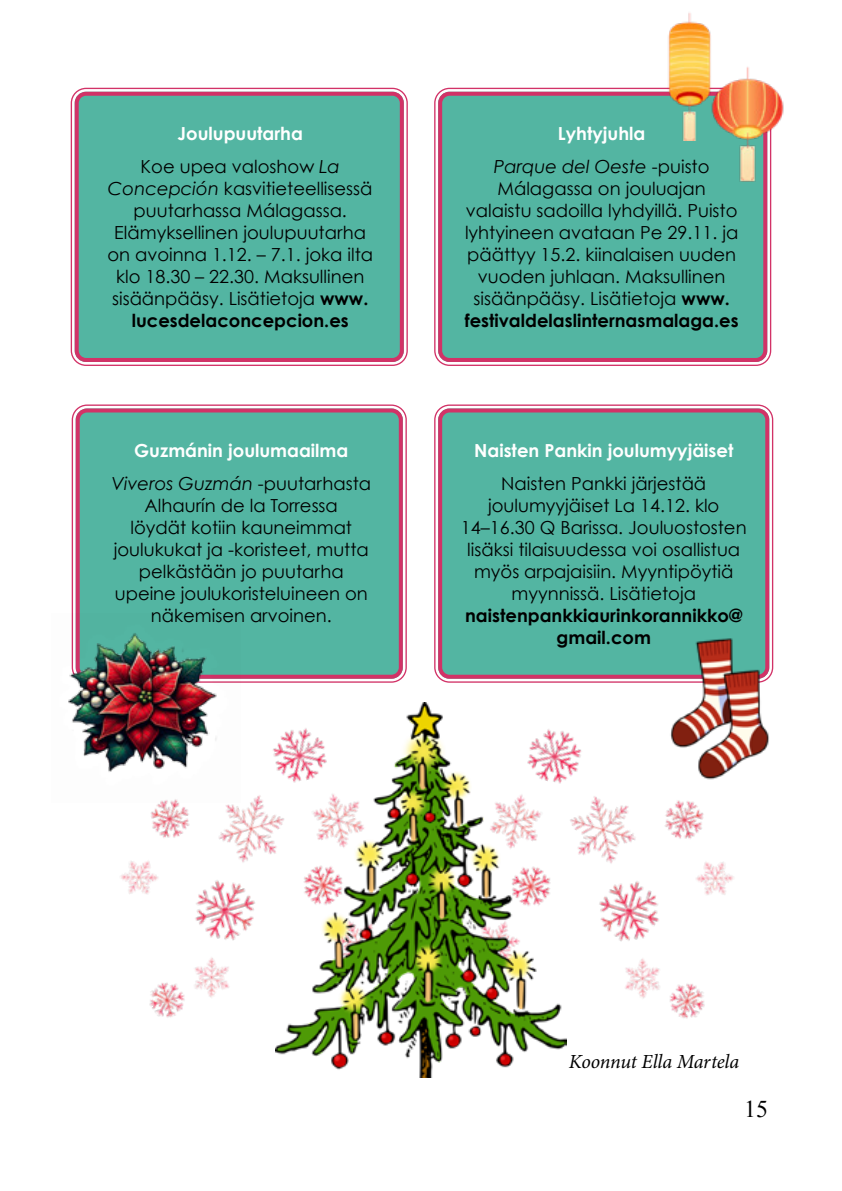
<style>
.page{position:relative;width:842px;height:1191px;background:#fff}
.page>*{position:absolute;margin:0;border:0;box-sizing:border-box;transform-origin:0 0}
.t1{font:24px "Times New Roman";color:#000}
.t2{font:italic 20px "Minion Pro";letter-spacing:-.01em;color:#000}
.t3{font:18px/22px "Century Gothic";color:#000;text-align:center}
.t4{font:700 18px/33.4px "Century Gothic";color:#fff;text-align:center}
.t5{font:700 18px/22px "Century Gothic";color:#000;text-align:center}
.t6{font:italic 18px/33.4px "Century Gothic";color:#000;text-align:center}
.s1{font-weight:700;color:#fff}
.s2{font-style:italic}
.s3{font-weight:700}
.s4{font-weight:400;font-style:italic;color:#000}
.s5{font-weight:400;color:#000}
.s6{font-weight:700;font-style:normal;color:#fff}
.s7{font-style:normal}
</style>
<div class="page">
<img style="left:120px;top:682px;width:276px;height:366px">
<img style="left:445px;top:682px;width:289px;height:365px">
<div style="left:75px;top:92px;width:329px;height:270px;background:#53b5a2;border-radius:11px"></div>
<div style="left:71px;top:88px;width:337px;height:278px;border:1px solid #d23267;border-radius:15px"></div>
<div style="left:75px;top:92px;width:329px;height:270px;border:4px solid #d23267;border-radius:9px"></div>
<div style="left:438px;top:92px;width:329px;height:270px;background:#53b5a2;border-radius:11px"></div>
<div style="left:434px;top:88px;width:337px;height:278px;border:1px solid #d23267;border-radius:15px"></div>
<div style="left:438px;top:92px;width:329px;height:270px;border:4px solid #d23267;border-radius:9px"></div>
<div style="left:76px;top:408px;width:327px;height:270px;background:#53b5a2;border-radius:11px"></div>
<div style="left:72px;top:404px;width:335px;height:278px;border:1px solid #d23267;border-radius:15px"></div>
<div style="left:76px;top:408px;width:327px;height:270px;border:4px solid #d23267;border-radius:9px"></div>
<div style="left:438px;top:408px;width:331px;height:270px;background:#53b5a2;border-radius:11px"></div>
<div style="left:434px;top:404px;width:339px;height:278px;border:1px solid #d23267;border-radius:15px"></div>
<div style="left:438px;top:408px;width:331px;height:270px;border:4px solid #d23267;border-radius:9px"></div>
<img style="left:276px;top:703px;width:290px;height:374px">
<img style="left:667px;top:634px;width:107px;height:146px">
<img style="left:739px;top:67px;width:45px;height:131px">
<img style="left:652px;top:12px;width:87px;height:128px">
<img style="left:68px;top:613px;width:172px;height:190px">
<p class="t3" style="left:141px;top:116px;width:201px;line-height:33.4px"><span class="s1">Joulupuutarha<br></span>Koe upea valoshow <span class="s2">La</span></p>
<p class="t3" style="left:107px;top:177px;width:267px"><span class="s2">Concepción</span> kasvitieteellisessä puutarhassa Málagassa.<br>Elämyksellinen joulupuutarha on avoinna 1.12. – 7.1. joka ilta klo 18.30 – 22.30. Maksullinen sisäänpääsy. Lisätietoja <span class="s3">www. lucesdelaconcepcion.es</span></p>
<p class="t4" style="left:111px;top:433px;width:261px">Guzmánin joulumaailma<br><span class="s4">Viveros Guzmán</span> <span class="s5">-puutarhasta</span></p>
<p class="t3" style="left:114px;top:494px;width:256px">Alhaurín de la Torressa<br>löydät kotiin kauneimmat joulukukat ja -koristeet, mutta pelkästään jo puutarha upeine joulukoristeluineen on näkemisen arvoinen.</p>
<p class="t6" style="left:494px;top:116px;width:217px"><span class="s6">Lyhtyjuhla<br></span>Parque del Oeste <span class="s7">-puisto</span></p>
<p class="t3" style="left:465px;top:177px;width:275px">Málagassa on jouluajan valaistu sadoilla lyhdyillä. Puisto lyhtyineen avataan Pe 29.11. ja päättyy 15.2. kiinalaisen uuden vuoden juhlaan. Maksullinen sisäänpääsy. Lisätietoja <span class="s3">www. festivaldelaslinternasmalaga.es</span></p>
<p class="t4" style="left:474px;top:433px;width:261px">Naisten Pankin joulumyyjäiset</p>
<p class="t3" style="left:461px;top:472px;width:287px">Naisten Pankki järjestää joulumyyjäiset La 14.12. klo<br>14–16.30 Q Barissa. Jouluostosten lisäksi tilaisuudessa voi osallistua myös arpajaisiin. Myyntipöytiä myynnissä. Lisätietoja</p>
<p class="t5" style="left:465px;top:604px;width:279px">naistenpankkiaurinkorannikko@ gmail.com</p>
<p class="t2" style="left:569px;top:1047px;width:172px">Koonnut Ella Martela</p>
<h1 class="t1" style="left:744px;top:1092px;width:25px">15</h1>
</div>
